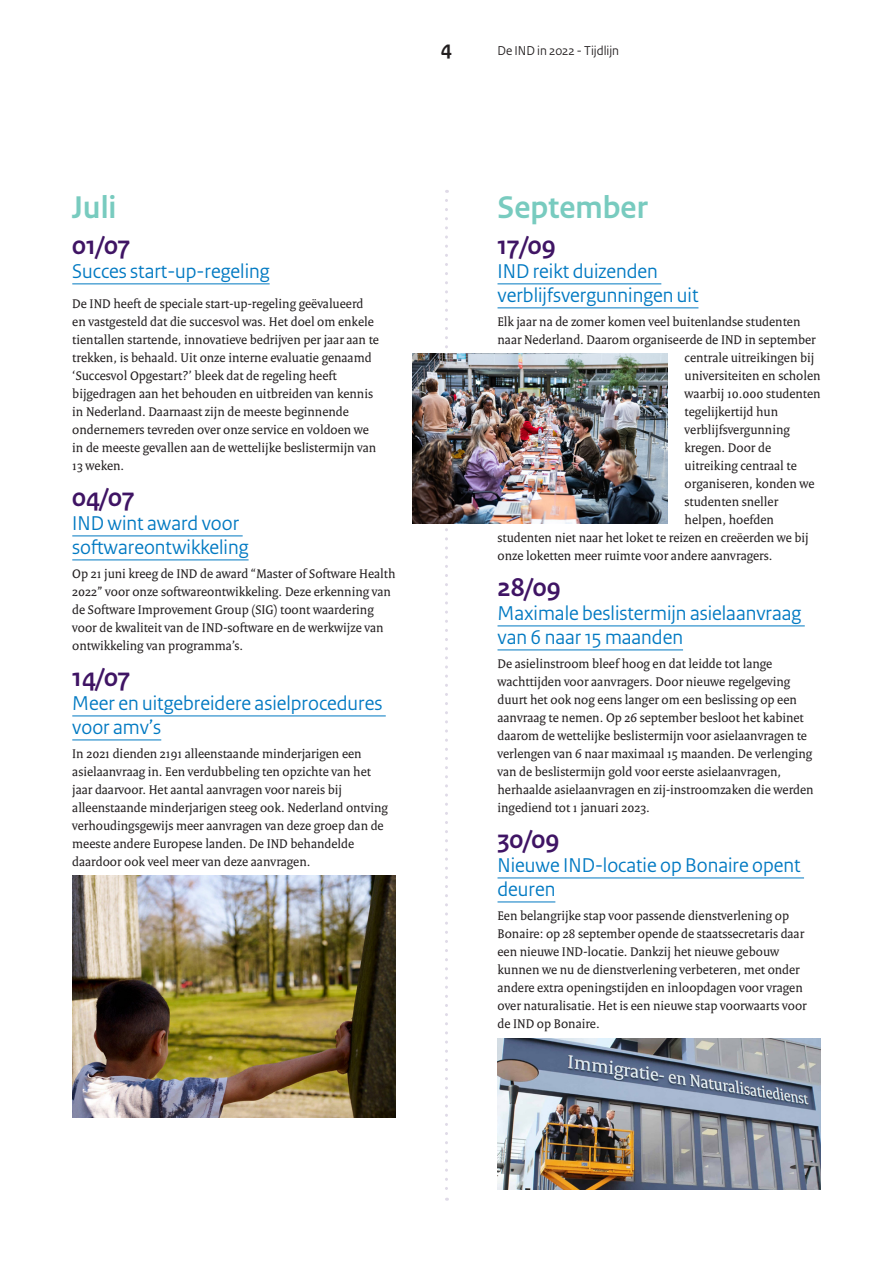
<style>
.page{position:relative;width:893px;height:1263px;background:#fff}
.page>*{position:absolute;margin:0;border:0;box-sizing:border-box;transform-origin:0 0}
._01_brood_tijdlijn{font:700 33px "Rijksoverheid Sans Heading";color:#78cbbf}
._02_kop_tijdlijn{font:700 27px "Rijksoverheid Sans Heading";color:#3f1464}
._02_kop_tijdlijn-2{font:21px/24px "Rijksoverheid Sans Heading";color:#0079c2}
.t1{font:700 21px "Rijksoverheid Sans Text";color:#231f20}
._01_brood_tijdlijn-2{font:13.5px/18px "Rijksoverheid Serif";color:#231f20}
.t2{font:13.5px "Rijksoverheid Sans Heading";color:#231f20}
</style>
<div class="page">
<svg style="left:445px;top:200px;width:3px;height:1001px"></svg>
<hr style="left:72px;top:283px;width:198px;height:1px;background:#0079c2">
<hr style="left:72px;top:535px;width:171px;height:1px;background:#0079c2">
<hr style="left:72px;top:559px;width:177px;height:1px;background:#0079c2">
<hr style="left:72px;top:715px;width:314px;height:1px;background:#0079c2">
<hr style="left:72px;top:739px;width:89px;height:1px;background:#0079c2">
<hr style="left:497px;top:283px;width:164px;height:1px;background:#0079c2">
<hr style="left:497px;top:307px;width:201px;height:1px;background:#0079c2">
<hr style="left:497px;top:625px;width:308px;height:1px;background:#0079c2">
<hr style="left:497px;top:649px;width:186px;height:1px;background:#0079c2">
<hr style="left:497px;top:877px;width:307px;height:1px;background:#0079c2">
<hr style="left:497px;top:901px;width:58px;height:1px;background:#0079c2">
<img style="left:412px;top:354px;width:256px;height:170px">
<img style="left:72px;top:875px;width:323px;height:243px">
<img style="left:497px;top:1038px;width:324px;height:152px">
<h3 class="t1" style="left:441px;top:36px;width:13px">4</h3>
<p class="t2" style="left:497px;top:43px;width:123px">De IND in 2022 - Tijdlijn</p>
<p class="_01_brood_tijdlijn" style="left:72px;top:189px;width:46px">Juli</p>
<p class="_02_kop_tijdlijn" style="left:72px;top:230px;width:60px">01/07</p>
<p class="_02_kop_tijdlijn-2" style="left:72px;top:259px;width:199px">Succes start-up-regeling</p>
<p class="_01_brood_tijdlijn-2" style="left:72px;top:294px;width:308px">De IND heeft de speciale start-up-regeling geëvalueerd en vastgesteld dat die succesvol was. Het doel om enkele tientallen startende, innovatieve bedrijven per jaar aan te trekken, is behaald. Uit onze interne evaluatie genaamd ‘Succesvol Opgestart?’ bleek dat de regeling heeft bijgedragen aan het behouden en uitbreiden van kennis in Nederland. Daarnaast zijn de meeste beginnende ondernemers tevreden over onze service en voldoen we in de meeste gevallen aan de wettelijke beslistermijn van 13 weken.</p>
<p class="_02_kop_tijdlijn" style="left:72px;top:482px;width:64px">04/07</p>
<p class="_02_kop_tijdlijn-2" style="left:72px;top:511px;width:178px">IND wint award voor softwareontwikkeling</p>
<p class="_01_brood_tijdlijn-2" style="left:72px;top:564px;width:325px">Op 21 juni kreeg de IND de award “Master of Software Health 2022” voor onze softwareontwikkeling. Deze erkenning van de Software Improvement Group (SIG) toont waardering voor de kwaliteit van de IND-software en de werkwijze van ontwikkeling van programma’s.</p>
<p class="_02_kop_tijdlijn" style="left:72px;top:662px;width:60px">14/07</p>
<p class="_02_kop_tijdlijn-2" style="left:72px;top:691px;width:312px">Meer en uitgebreidere asielprocedures voor amv’s</p>
<p class="_01_brood_tijdlijn-2" style="left:72px;top:744px;width:317px">In 2021 dienden 2191 alleenstaande minderjarigen een asielaanvraag in. Een verdubbeling ten opzichte van het jaar daarvoor. Het aantal aanvragen voor nareis bij alleenstaande minderjarigen steeg ook. Nederland ontving verhoudingsgewijs meer aanvragen van deze groep dan de meeste andere Europese landen. De IND behandelde daardoor ook veel meer van deze aanvragen.</p>
<p class="_01_brood_tijdlijn" style="left:497px;top:189px;width:152px">September</p>
<p class="_02_kop_tijdlijn" style="left:497px;top:230px;width:60px">17/09</p>
<p class="_02_kop_tijdlijn-2" style="left:497px;top:259px;width:202px">IND reikt duizenden verblijfsvergunningen uit</p>
<p class="_01_brood_tijdlijn-2" style="left:497px;top:312px;width:304px">Elk jaar na de zomer komen veel buitenlandse studenten</p>
<p class="_01_brood_tijdlijn-2" style="left:497px;top:330px;width:320px">naar Nederland. Daarom organiseerde de IND in september</p>
<p class="_01_brood_tijdlijn-2" style="left:685px;top:348px;width:131px">centrale uitreikingen bij</p>
<p class="_01_brood_tijdlijn-2" style="left:685px;top:366px;width:137px">universiteiten en scholen</p>
<p class="_01_brood_tijdlijn-2" style="left:685px;top:384px;width:138px">waarbij 10.000 studenten</p>
<p class="_01_brood_tijdlijn-2" style="left:685px;top:402px;width:95px">tegelijkertijd hun</p>
<p class="_01_brood_tijdlijn-2" style="left:685px;top:420px;width:107px">verblijfsvergunning</p>
<p class="_01_brood_tijdlijn-2" style="left:685px;top:438px;width:88px">kregen. Door de</p>
<p class="_01_brood_tijdlijn-2" style="left:685px;top:456px;width:114px">uitreiking centraal te</p>
<p class="_01_brood_tijdlijn-2" style="left:685px;top:474px;width:131px">organiseren, konden we</p>
<p class="_01_brood_tijdlijn-2" style="left:685px;top:492px;width:95px">studenten sneller</p>
<p class="_01_brood_tijdlijn-2" style="left:685px;top:510px;width:91px">helpen, hoefden</p>
<p class="_01_brood_tijdlijn-2" style="left:497px;top:528px;width:313px">studenten niet naar het loket te reizen en creëerden we bij</p>
<p class="_01_brood_tijdlijn-2" style="left:497px;top:546px;width:276px">onze loketten meer ruimte voor andere aanvragers.</p>
<p class="_02_kop_tijdlijn" style="left:497px;top:572px;width:65px">28/09</p>
<p class="_02_kop_tijdlijn-2" style="left:497px;top:601px;width:305px">Maximale beslistermijn asielaanvraag van 6 naar 15 maanden</p>
<p class="_01_brood_tijdlijn-2" style="left:497px;top:654px;width:318px">De asielinstroom bleef hoog en dat leidde tot lange wachttijden voor aanvragers. Door nieuwe regelgeving duurt het ook nog eens langer om een beslissing op een aanvraag te nemen. Op 26 september besloot het kabinet daarom de wettelijke beslistermijn voor asielaanvragen te verlengen van 6 naar maximaal 15 maanden. De verlenging van de beslistermijn gold voor eerste asielaanvragen, herhaalde asielaanvragen en zij-instroomzaken die werden ingediend tot 1 januari 2023.</p>
<p class="_02_kop_tijdlijn" style="left:497px;top:824px;width:63px">30/09</p>
<p class="_02_kop_tijdlijn-2" style="left:497px;top:853px;width:305px">Nieuwe IND-locatie op Bonaire opent deuren</p>
<p class="_01_brood_tijdlijn-2" style="left:497px;top:906px;width:311px">Een belangrijke stap voor passende dienstverlening op Bonaire: op 28 september opende de staatssecretaris daar een nieuwe IND-locatie. Dankzij het nieuwe gebouw kunnen we nu de dienstverlening verbeteren, met onder andere extra openingstijden en inloopdagen voor vragen over naturalisatie. Het is een nieuwe stap voorwaarts voor de IND op Bonaire.</p>
</div>
